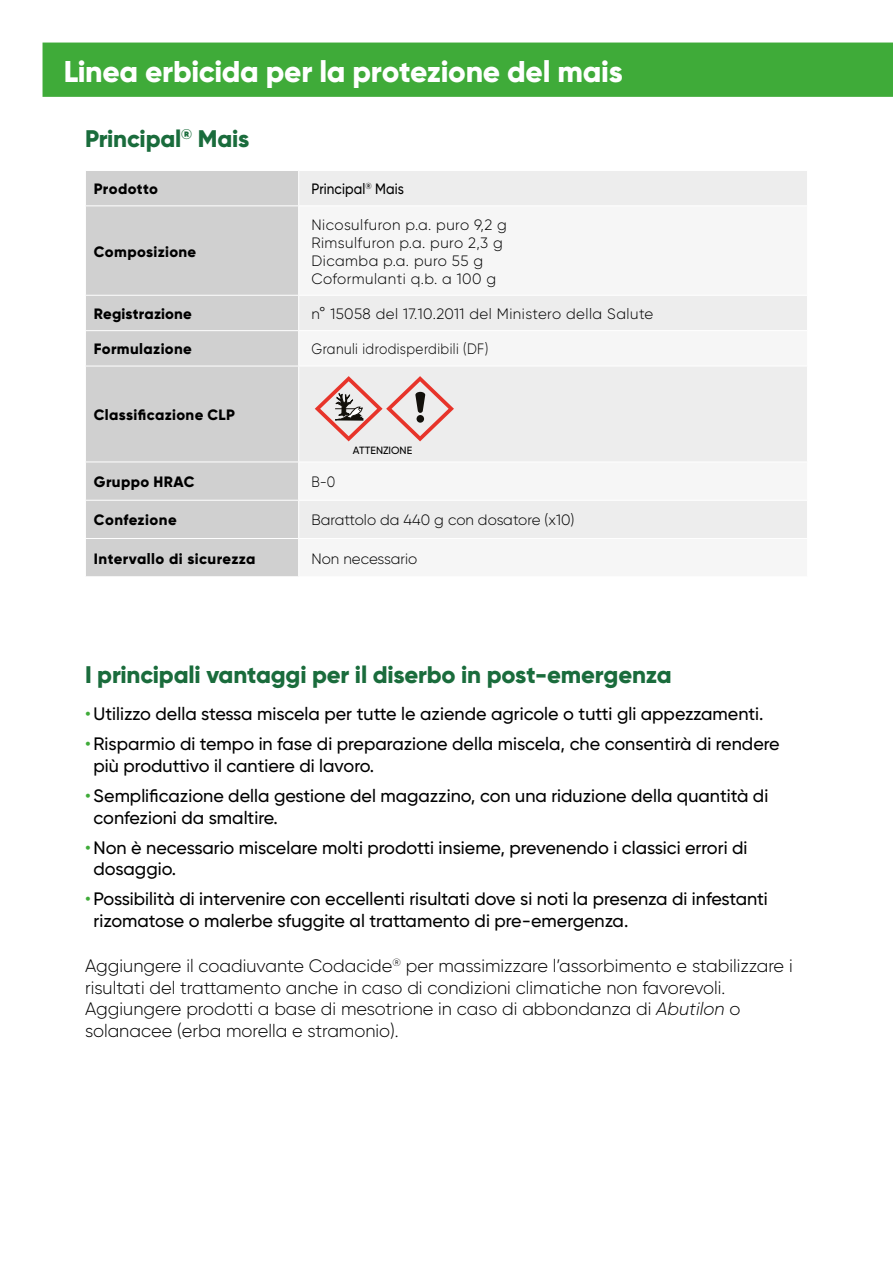
<style>
.page{position:relative;width:893px;height:1263px;background:#fff}
.page>*{position:absolute;margin:0;border:0;box-sizing:border-box;transform-origin:0 0}
.t1{font:800 30px "Gilroy";letter-spacing:-.01em;color:#fff}
.t2{font:800 24px "Gilroy";letter-spacing:-.01em;color:#1a6c3c}
.t3{font:500 18px/21.6px "Gilroy";color:#000}
.t4{font:300 18px/21.6px "Gilroy";color:#000}
.t5{font:300 15px/18px "Gilroy";letter-spacing:.03em;color:#000}
.t6{font:800 15px "Gilroy";letter-spacing:.025em;color:#000}
.t7{font:300 15px "Gilroy";color:#000}
.t8{font:300 15px "Gilroy";letter-spacing:.03em;color:#000;scale:.9 1}
.t9{font:500 15px "Gilroy";letter-spacing:.005em;color:#000;scale:.9 1}
.t10{font:500 10.5px "Gilroy";color:#000}
.s1{color:#3fab39}
.s2{font-style:italic}
</style>
<div class="page">
<div style="left:43px;top:43px;width:850px;height:54px;background:#3fab39"></div>
<div style="left:86px;top:171px;width:212px;height:405px;background:#d0d0d0"></div>
<div style="left:299px;top:171px;width:508px;height:34px;background:#ededed"></div>
<svg style="left:299px;top:296px;width:508px;height:242px;fill:#ededed"></svg>
<hr style="left:85px;top:205px;width:214px;height:1px;background:#fff">
<hr style="left:85px;top:295px;width:214px;height:1px;background:#fff">
<hr style="left:85px;top:330px;width:214px;height:1px;background:#fff">
<hr style="left:299px;top:330px;width:509px;height:1px;background:#fff">
<hr style="left:85px;top:366px;width:214px;height:1px;background:#fff">
<hr style="left:299px;top:366px;width:509px;height:1px;background:#fff">
<hr style="left:85px;top:462px;width:214px;height:1px;background:#fff">
<hr style="left:299px;top:462px;width:509px;height:1px;background:#fff">
<hr style="left:85px;top:500px;width:214px;height:1px;background:#fff">
<hr style="left:299px;top:500px;width:509px;height:1px;background:#fff">
<hr style="left:85px;top:538px;width:214px;height:1px;background:#fff">
<svg style="left:315px;top:376px;width:139px;height:65px"></svg>
<h1 class="t1" style="left:64px;top:52px;width:560px">Linea erbicida per la protezione del mais</h1>
<h2 class="t2" style="left:85px;top:123px;width:166px">Principal<sup>®</sup> Mais</h2>
<p class="t6" style="left:94px;top:179px;width:66px">Prodotto</p>
<p class="t9" style="left:311px;top:179px;width:104px">Principal<sup>®</sup> Mais</p>
<p class="t6" style="left:94px;top:242px;width:104px">Composizione</p>
<p class="t5" style="left:311px;top:215px;width:197px">Nicosulfuron p.a. puro 9,2 g<br>Rimsulfuron p.a. puro 2,3 g<br>Dicamba p.a. puro 55 g<br>Coformulanti q.b. a 100 g</p>
<p class="t6" style="left:94px;top:304px;width:100px">Registrazione</p>
<p class="t5" style="left:311px;top:305px;width:343px">n° 15058 del 17.10.2011 del Ministero della Salute</p>
<p class="t6" style="left:94px;top:340px;width:99px">Formulazione</p>
<p class="t8" style="left:311px;top:340px;width:198px">Granuli idrodisperdibili (DF)</p>
<p class="t6" style="left:94px;top:405px;width:142px">Classificazione CLP</p>
<p class="t10" style="left:353px;top:444px;width:61px">ATTENZIONE</p>
<p class="t6" style="left:94px;top:472px;width:102px">Gruppo HRAC</p>
<p class="t8" style="left:311px;top:473px;width:28px">B-0</p>
<p class="t6" style="left:94px;top:511px;width:84px">Confezione</p>
<p class="t7" style="left:311px;top:511px;width:264px">Barattolo da 440 g con dosatore (x10)</p>
<p class="t6" style="left:94px;top:549px;width:163px">Intervallo di sicurezza</p>
<p class="t7" style="left:311px;top:549px;width:107px">Non necessario</p>
<h2 class="t2" style="left:85px;top:659px;width:588px">I principali vantaggi per il diserbo in post-emergenza</h2>
<p class="t3" style="left:85px;top:703px;width:680px"><span class="s1">•</span>Utilizzo della stessa miscela per tutte le aziende agricole o tutti gli appezzamenti.</p>
<p class="t3" style="left:94px;top:733px;width:688px;text-indent:-8px"><span class="s1">•</span>Risparmio di tempo in fase di preparazione della miscela, che consentirà di rendere più produttivo il cantiere di lavoro.</p>
<p class="t3" style="left:94px;top:785px;width:676px;text-indent:-8px"><span class="s1">•</span>Semplificazione della gestione del magazzino, con una riduzione della quantità di confezioni da smaltire.</p>
<p class="t3" style="left:94px;top:836px;width:655px;text-indent:-8px"><span class="s1">•</span>Non è necessario miscelare molti prodotti insieme, prevenendo i classici errori di dosaggio.</p>
<p class="t3" style="left:94px;top:888px;width:676px;text-indent:-8px"><span class="s1">•</span>Possibilità di intervenire con eccellenti risultati dove si noti la presenza di infestanti rizomatose o malerbe sfuggite al trattamento di pre-emergenza.</p>
<p class="t4" style="left:85px;top:955px;width:709px">Aggiungere il coadiuvante Codacide<sup>®</sup> per massimizzare l’assorbimento e stabilizzare i risultati del trattamento anche in caso di condizioni climatiche non favorevoli.<br>Aggiungere prodotti a base di mesotrione in caso di abbondanza di <span class="s2">Abutilon</span> o solanacee (erba morella e stramonio).</p>
</div>
